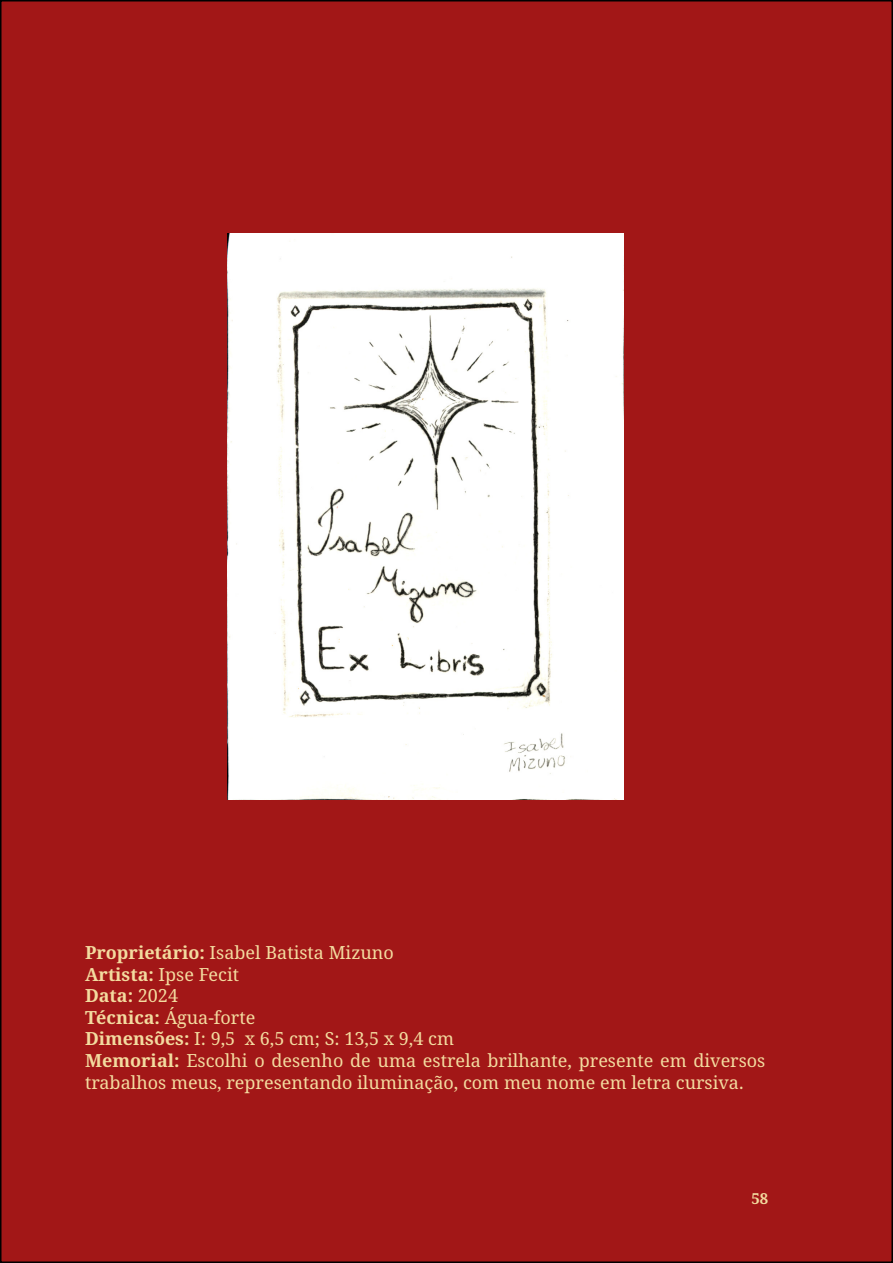
<style>
.page{position:relative;width:893px;height:1263px;background:#fff}
.page>*{position:absolute;margin:0;border:0;box-sizing:border-box;transform-origin:0 0}
.t1{font:18px/21.6px "Noto Serif";color:#f3db9f}
.t2{font:700 18px "Noto Serif";color:#f3db9f}
.t3{font:700 15px "Noto Serif";color:#f3db9f}
.s1{font-weight:700}
.s2{font-weight:400}
</style>
<div class="page">
<div style="left:1px;top:1px;width:892px;height:1261px;background:#a21717"></div>
<img style="left:227px;top:234px;width:396px;height:566px">
<p class="t1" style="left:85px;top:942px;width:310px"><span class="s1">Proprietário:</span> Isabel Batista Mizuno</p>
<p class="t1" style="left:85px;top:964px;width:156px"><span class="s1">Artista:</span> Ipse Fecit</p>
<p class="t2" style="left:85px;top:983px;width:95px">Data: <span class="s2">2024</span></p>
<p class="t1" style="left:85px;top:1007px;width:172px"><span class="s1">Técnica:</span> Água-forte</p>
<p class="t1" style="left:85px;top:1029px;width:370px"><span class="s1">Dimensões:</span> I: 9,5 x 6,5 cm; S: 13,5 x 9,4 cm</p>
<p class="t1" style="left:85px;top:1050px;width:682px"><span class="s1">Memorial:</span> Escolhi o desenho de uma estrela brilhante, presente em diversos trabalhos meus, representando iluminação, com meu nome em letra cursiva.</p>
<p class="t3" style="left:752px;top:1188px;width:18px">58</p>
</div>
